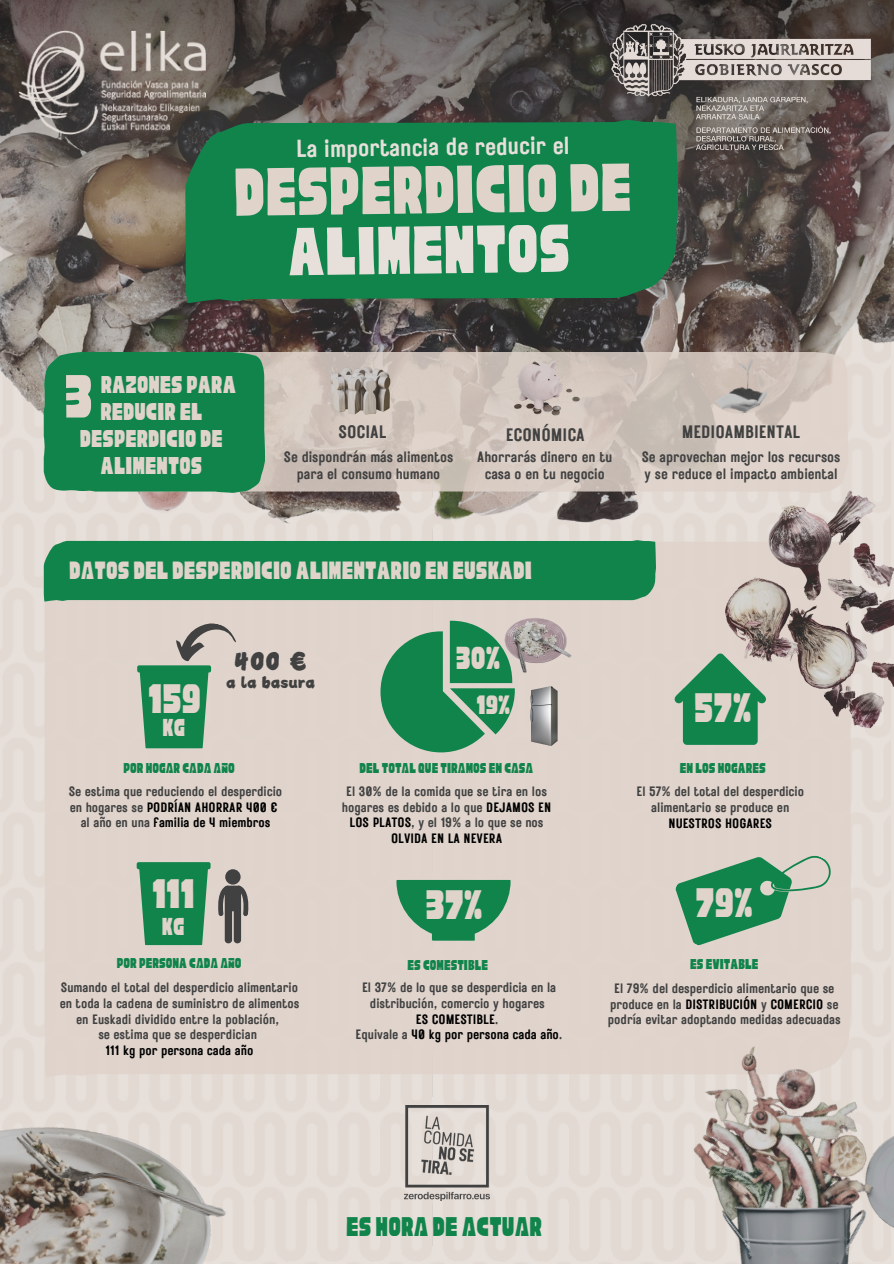
<style>
.page{position:relative;width:894px;height:1264px;background:#fff}
.page>*{position:absolute;margin:0;border:0;box-sizing:border-box;transform-origin:0 0}
.t1{font:75.15px "Cubao Free Narrow";color:#dfd3ca}
.t2{font:75.15px "Cubao Free Narrow";color:#e6dfda}
.t3{font:67.5px "Cubao Free Narrow";color:#dfd3ca}
.t4{font:45.75px "Cubao Free Narrow";color:#dfd3ca}
.t5{font:35.4px "Cubao Free Narrow";color:#dfd3ca}
.t6{font:30px "Cubao Free Narrow";color:#10844b}
.t7{font:29.4px "Cubao Free Narrow";color:#dfd3ca}
.t8{font:28.2px "Canva Gale Latin";color:#414141}
.t9{font:27.75px "Cubao Free Narrow";color:#dfd3ca}
.t10{font:27.15px "Cubao Free Narrow";color:#dfd3ca}
.t11{font:27px "Cubao Free Narrow";color:#dfd3ca}
.t12{font:24.6px "Rustic Printed";color:#e6dfda}
.t13{font:18px "Rustic Printed";color:#414141}
.t14{font:16.35px "Canva Gale Latin";color:#414141}
.t15{font:15.9px "Cubao Free Narrow";color:#10844b}
.t16{font:15px/16.8px "Rustic Printed";color:#414141;text-align:center}
.t17{font:13.65px/15.8px "Rustic Printed";color:#414141;text-align:center}
.t18{font:13.65px "Rustic Printed";color:#000}
.s1{color:#000}
.s2{color:#414141}
</style>
<div class="page">
<div style="left:0;top:0;width:890px;height:1263px;background:#e3dbd5"></div>
<img style="left:0;top:322px;width:893px;height:217px">
<img style="left:0;top:1127px;width:248px;height:136px">
<svg style="left:265px;top:352px;width:583px;height:141px"></svg>
<img style="left:713px;top:357px;width:55px;height:57px">
<div style="left:44px;top:352px;width:221px;height:141px;background:#10844b"></div>
<img style="left:506px;top:358px;width:93px;height:59px">
<img style="left:305px;top:349px;width:114px;height:76px">
<div style="left:45px;top:541px;width:805px;height:536px;background:#dfd4cb"></div>
<div style="left:44px;top:540px;width:611px;height:61px;background:#10844b"></div>
<svg style="left:674px;top:653px;width:91px;height:92px"></svg>
<svg style="left:656px;top:805px;width:179px;height:138px"></svg>
<svg style="left:137px;top:615px;width:102px;height:133px"></svg>
<svg style="left:396px;top:880px;width:114px;height:60px"></svg>
<svg style="left:216px;top:885px;width:34px;height:58px"></svg>
<div style="left:225px;top:869px;width:15px;height:15px;background:#414141;border-radius:50%"></div>
<svg style="left:137px;top:862px;width:73px;height:83px"></svg>
<svg style="left:380px;top:620px;width:134px;height:132px"></svg>
<img style="left:493px;top:612px;width:82px;height:62px">
<img style="left:520px;top:680px;width:47px;height:69px">
<img style="left:720px;top:468px;width:173px;height:260px">
<img style="left:404px;top:1105px;width:85px;height:95px">
<img style="left:545px;top:943px;width:348px;height:320px">
<svg style="left:0;top:0;width:893px;height:322px"></svg>
<div style="left:185px;top:120px;width:493px;height:183px;background:#10844b"></div>
<img style="left:18px;top:30px;width:187px;height:105px">
<img style="left:610px;top:24px;width:260px;height:131px">
<p class="t12" style="left:296px;top:133px;width:275px;rotate:-1deg">La importancia de reducir el</p>
<p class="t1" style="left:233px;top:157px;width:399px;rotate:-1deg">DESPERDICIO DE</p>
<h5 class="t2" style="left:287px;top:216px;width:284px;rotate:-1deg">ALIMENTOS</h5>
<p class="t3" style="left:64px;top:363px;width:30px">3</p>
<p class="t11" style="left:101px;top:371px;width:137px">RAZONES PARA</p>
<p class="t11" style="left:100px;top:398px;width:103px">REDUCIR EL</p>
<p class="t11" style="left:80px;top:425px;width:144px">DESPERDICIO DE</p>
<p class="t11" style="left:101px;top:452px;width:103px">ALIMENTOS</p>
<p class="t16" style="left:284px;top:448px;width:171px">Se dispondrán más alimentos para el consumo humano</p>
<h2 class="t16" style="left:477px;top:448px;width:136px">Ahorrarás dinero en tu casa o en tu negocio</h2>
<p class="t13" style="left:505px;top:423px;width:81px">ECONÓMICA</p>
<p class="t13" style="left:338px;top:420px;width:49px">SOCIAL</p>
<p class="t13" style="left:681px;top:419px;width:120px">MEDIOAMBIENTAL</p>
<h2 class="t16" style="left:641px;top:448px;width:200px;text-align:left">Se aprovechan mejor los recursos y se reduce el impacto ambiental</h2>
<p class="t9" style="left:69px;top:556px;width:464px">DATOS DEL DESPERDICIO ALIMENTARIO EN EUSKADI</p>
<p class="t4" style="left:148px;top:676px;width:54px">159</p>
<p class="t10" style="left:162px;top:714px;width:24px">KG</p>
<h5 class="t8" style="left:234px;top:645px;width:75px">400 €</h5>
<p class="t14" style="left:226px;top:674px;width:91px">a la basura</p>
<p class="t5" style="left:456px;top:640px;width:46px">30%</p>
<h6 class="t7" style="left:476px;top:690px;width:35px">19%</h6>
<p class="t4" style="left:694px;top:686px;width:59px">57%</p>
<h5 class="t15" style="left:123px;top:759px;width:113px">POR HOGAR CADA AÑO</h5>
<p class="t15" style="left:679px;top:760px;width:87px">EN LOS HOGARES</p>
<p class="t15" style="left:359px;top:760px;width:175px">DEL TOTAL QUE TIRAMOS EN CASA</p>
<p class="t17" style="left:342px;top:783px;width:211px">El 30% de la comida que se tira en los hogares es debido a lo que <span class="s1">DEJAMOS EN<br>LOS PLATOS</span>, y el 19% a lo que se nos<br><span class="s1">OLVIDA EN LA NEVERA</span></p>
<h3 class="t17" style="left:69px;top:783px;width:215px;text-align:left">Se estima que reduciendo el desperdicio en hogares se <span class="s1">PODRÍAN AHORRAR 400 €</span></h3>
<p class="t18" style="left:81px;top:813px;width:191px"><span class="s2">al año en una</span> familia de 4 miembros</p>
<h1 class="t17" style="left:636px;top:783px;width:169px">El 57% del total del desperdicio alimentario se produce en<br><span class="s1">NUESTROS HOGARES</span></h1>
<h2 class="t4" style="left:152px;top:871px;width:44px">111</h2>
<h5 class="t10" style="left:162px;top:912px;width:24px">KG</h5>
<p class="t15" style="left:117px;top:955px;width:126px">POR PERSONA CADA AÑO</p>
<p class="t17" style="left:60px;top:979px;width:241px">Sumando el total del desperdicio alimentario en toda la cadena de suministro de alimentos en Euskadi dividido entre la población,</p>
<h2 class="t17" style="left:98px;top:1026px;width:160px">se estima que se desperdician</h2>
<p class="t18" style="left:106px;top:1041px;width:149px">111 kg por persona cada año</p>
<p class="t4" style="left:425px;top:882px;width:59px">37%</p>
<p class="t15" style="left:407px;top:956px;width:82px">ES COMESTIBLE</p>
<p class="t17" style="left:362px;top:979px;width:196px">El 37% de lo que se desperdicia en la distribución, comercio y hogares</p>
<p class="t18" style="left:416px;top:1009px;width:84px">ES COMESTIBLE<span class="s2">.</span></p>
<p class="t18" style="left:355px;top:1025px;width:208px"><span class="s2">Equivale a</span> 40 kg por persona cada año<span class="s2">.</span></p>
<p class="t4" style="left:695px;top:880px;width:59px">79%</p>
<p class="t15" style="left:690px;top:955px;width:70px">ES EVITABLE</p>
<p class="t17" style="left:607px;top:979px;width:234px">El 79% del desperdicio alimentario que se produce en la <span class="s1">DISTRIBUCIÓN</span> y <span class="s1">COMERCIO</span> se podría evitar adoptando medidas adecuadas</p>
<p class="t6" style="left:346px;top:1212px;width:197px">ES HORA DE ACTUAR</p>
</div>
